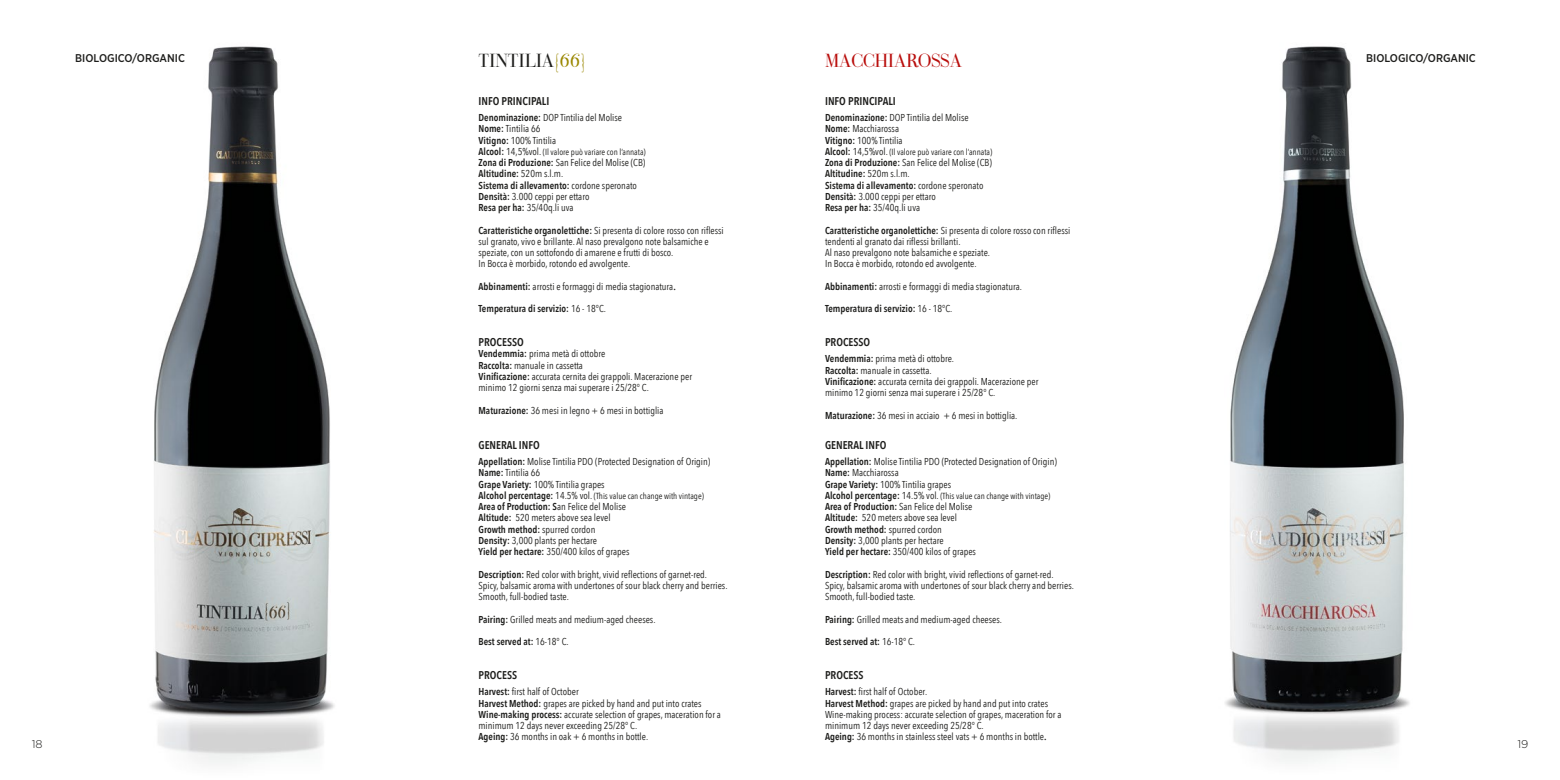
<style>
.page{position:relative;width:1560px;height:780px;background:#fff}
.page>*{position:absolute;margin:0;border:0;box-sizing:border-box;transform-origin:0 0}
.t1{font:18.75px "Bodoni Classic";color:#1d1d1b}
.t2{font:18.75px "Bodoni Classic";color:#b90e0c}
.t3{font:600 11.25px "Avenir Next Condensed";color:#1d1d1b}
.t4{font:500 11.25px "Gotham Narrow";color:#1d1d1b}
.t5{font:300 11.25px "Gotham Rounded";color:#1d1d1b}
.t6{font:10px/11.2px "Avenir Next Condensed";color:#1d1d1b}
.t7{font:600 10px "Avenir Next Condensed";color:#1d1d1b}
.t8{font:8.75px "Avenir Next Condensed";color:#1d1d1b}
.s1{color:#9a8700}
.s2{font-weight:600}
.s3{font-weight:600;font-size:10px}
.s4{font-size:10px}
.s5{font-weight:400}
</style>
<div class="page">
<img style="left:1225px;top:46px;width:185px;height:716px">
<img style="left:150px;top:46px;width:185px;height:718px">
<p class="t4" style="left:75px;top:51px;width:111px">BIOLOGICO/ORGANIC</p>
<h1 class="t1" style="left:478px;top:49px;width:109px">TINTILIA<span class="s1">{66}</span></h1>
<p class="t4" style="left:1365px;top:51px;width:111px">BIOLOGICO/ORGANIC</p>
<h1 class="t2" style="left:825px;top:49px;width:138px">MACCHIAROSSA</h1>
<p class="t3" style="left:478px;top:94px;width:72px">INFO PRINCIPALI</p>
<p class="t6" style="left:478px;top:112px;width:145px"><span class="s2">Denominazione:</span> DOP Tintilia del Molise<br><span class="s2">Nome:</span> Tintilia 66<br><span class="s2">Vitigno:</span> 100% Tintilia</p>
<p class="t8" style="left:478px;top:146px;width:169px"><span class="s3">Alcool:</span> <span class="s4">14,5%vol.</span> (Il valore può variare con l’annata)</p>
<p class="t6" style="left:478px;top:157px;width:168px"><span class="s2">Zona di Produzione:</span> San Felice del Molise (CB)<br><span class="s2">Altitudine:</span> 520m s.l.m.<br><span class="s2">Sistema di allevamento:</span> cordone speronato <span class="s2">Densità:</span> 3.000 ceppi per ettaro<br><span class="s2">Resa per ha:</span> 35/40q.li uva</p>
<p class="t6" style="left:478px;top:225px;width:247px"><span class="s2">Caratteristiche organolettiche:</span> Si presenta di colore rosso con riflessi sul granato, vivo e brillante. Al naso prevalgono note balsamiche e speziate, con un sottofondo di amarene e frutti di bosco.<br>In Bocca è morbido, rotondo ed avvolgente.</p>
<p class="t6" style="left:478px;top:281px;width:199px"><span class="s2">Abbinamenti:</span> arrosti e formaggi di media stagionatura<span class="s2">.</span></p>
<p class="t7" style="left:478px;top:302px;width:129px">Temperatura di servizio: <span class="s5">16 - 18°C.</span></p>
<p class="t3" style="left:478px;top:335px;width:47px">PROCESSO</p>
<p class="t6" style="left:478px;top:348px;width:215px"><span class="s2">Vendemmia:</span> prima metà di ottobre<br><span class="s2">Raccolta:</span> manuale in cassetta<br><span class="s2">Vinificazione:</span> accurata cernita dei grappoli. Macerazione per minimo 12 giorni senza mai superare i 25/28° C.</p>
<p class="t6" style="left:478px;top:405px;width:186px"><span class="s2">Maturazione:</span> 36 mesi in legno + 6 mesi in bottiglia</p>
<p class="t3" style="left:825px;top:94px;width:72px">INFO PRINCIPALI</p>
<p class="t6" style="left:825px;top:112px;width:145px"><span class="s2">Denominazione:</span> DOP Tintilia del Molise<br><span class="s2">Nome:</span> Macchiarossa<br><span class="s2">Vitigno:</span> 100% Tintilia</p>
<p class="t8" style="left:825px;top:146px;width:169px"><span class="s3">Alcool:</span> <span class="s4">14,5%vol.</span> (Il valore può variare con l’annata)</p>
<p class="t6" style="left:825px;top:157px;width:168px"><span class="s2">Zona di Produzione:</span> San Felice del Molise (CB)<br><span class="s2">Altitudine:</span> 520m s.l.m.<br><span class="s2">Sistema di allevamento:</span> cordone speronato <span class="s2">Densità:</span> 3.000 ceppi per ettaro<br><span class="s2">Resa per ha:</span> 35/40q.li uva</p>
<p class="t6" style="left:825px;top:225px;width:247px"><span class="s2">Caratteristiche organolettiche:</span> Si presenta di colore rosso con riflessi tendenti al granato dai riflessi brillanti.<br>Al naso prevalgono note balsamiche e speziate.<br>In Bocca è morbido, rotondo ed avvolgente.</p>
<p class="t6" style="left:825px;top:281px;width:198px"><span class="s2">Abbinamenti:</span> arrosti e formaggi di media stagionatura.</p>
<p class="t7" style="left:825px;top:302px;width:129px">Temperatura di servizio: <span class="s5">16 - 18°C.</span></p>
<p class="t3" style="left:825px;top:335px;width:47px">PROCESSO</p>
<p class="t6" style="left:825px;top:353px;width:215px"><span class="s2">Vendemmia:</span> prima metà di ottobre.<br><span class="s2">Raccolta:</span> manuale in cassetta.<br><span class="s2">Vinificazione:</span> accurata cernita dei grappoli. Macerazione per minimo 12 giorni senza mai superare i 25/28° C.</p>
<p class="t6" style="left:825px;top:410px;width:194px"><span class="s2">Maturazione:</span> 36 mesi in acciaio + 6 mesi in bottiglia.</p>
<p class="t3" style="left:478px;top:437px;width:63px">GENERAL INFO</p>
<p class="t6" style="left:478px;top:456px;width:233px"><span class="s2">Appellation:</span> Molise Tintilia PDO (Protected Designation of Origin)<br><span class="s2">Name:</span> Tintilia 66<br><span class="s2">Grape Variety:</span> 100% Tintilia grapes</p>
<p class="t8" style="left:478px;top:490px;width:227px"><span class="s3">Alcohol percentage:</span> <span class="s4">14.5% vol.</span> (This value can change with vintage)</p>
<p class="t6" style="left:478px;top:501px;width:153px"><span class="s2">Area of Production: S</span>an Felice del Molise <span class="s2">Altitude:</span> 520 meters above sea level <span class="s2">Growth method:</span> spurred cordon<br><span class="s2">Density:</span> 3,000 plants per hectare<br><span class="s2">Yield per hectare:</span> 350/400 kilos of grapes</p>
<p class="t6" style="left:478px;top:569px;width:250px"><span class="s2">Description:</span> Red color with bright, vivid reflections of garnet-red.<br>Spicy, balsamic aroma with undertones of sour black cherry and berries.<br>Smooth, full-bodied taste.</p>
<p class="t6" style="left:478px;top:614px;width:178px"><span class="s2">Pairing:</span> Grilled meats and medium-aged cheeses.</p>
<p class="t7" style="left:478px;top:635px;width:92px">Best served at: <span class="s5">16-18° C.</span></p>
<p class="t3" style="left:478px;top:667px;width:40px">PROCESS</p>
<p class="t6" style="left:478px;top:686px;width:244px"><span class="s2">Harvest:</span> first half of October<br><span class="s2">Harvest Method:</span> grapes are picked by hand and put into crates <span class="s2">Wine-making process:</span> accurate selection of grapes, maceration for a minimum 12 days never exceeding 25/28° C.<br><span class="s2">Ageing:</span> 36 months in oak + 6 months in bottle.</p>
<p class="t3" style="left:825px;top:437px;width:63px">GENERAL INFO</p>
<p class="t6" style="left:825px;top:456px;width:233px"><span class="s2">Appellation:</span> Molise Tintilia PDO (Protected Designation of Origin)<br><span class="s2">Name:</span> Macchiarossa<br><span class="s2">Grape Variety:</span> 100% Tintilia grapes</p>
<p class="t8" style="left:825px;top:490px;width:227px"><span class="s3">Alcohol percentage:</span> <span class="s4">14.5% vol.</span> (This value can change with vintage)</p>
<p class="t6" style="left:825px;top:501px;width:152px"><span class="s2">Area of Production:</span> San Felice del Molise <span class="s2">Altitude:</span> 520 meters above sea level <span class="s2">Growth method:</span> spurred cordon<br><span class="s2">Density:</span> 3,000 plants per hectare<br><span class="s2">Yield per hectare:</span> 350/400 kilos of grapes</p>
<p class="t6" style="left:825px;top:569px;width:250px"><span class="s2">Description:</span> Red color with bright, vivid reflections of garnet-red.<br>Spicy, balsamic aroma with undertones of sour black cherry and berries.<br>Smooth, full-bodied taste.</p>
<p class="t6" style="left:825px;top:614px;width:178px"><span class="s2">Pairing:</span> Grilled meats and medium-aged cheeses.</p>
<p class="t7" style="left:825px;top:635px;width:92px">Best served at: <span class="s5">16-18° C.</span></p>
<p class="t3" style="left:825px;top:667px;width:40px">PROCESS</p>
<p class="t6" style="left:825px;top:686px;width:238px"><span class="s2">Harvest:</span> first half of October.<br><span class="s2">Harvest Method:</span> grapes are picked by hand and put into crates Wine-making process: accurate selection of grapes, maceration for a minimum 12 days never exceeding 25/28° C.<br><span class="s2">Ageing:</span> 36 months in stainless steel vats + 6 months in bottle<span class="s2">.</span></p>
<p class="t5" style="left:32px;top:736px;width:12px">18</p>
<p class="t5" style="left:1517px;top:736px;width:12px">19</p>
</div>
